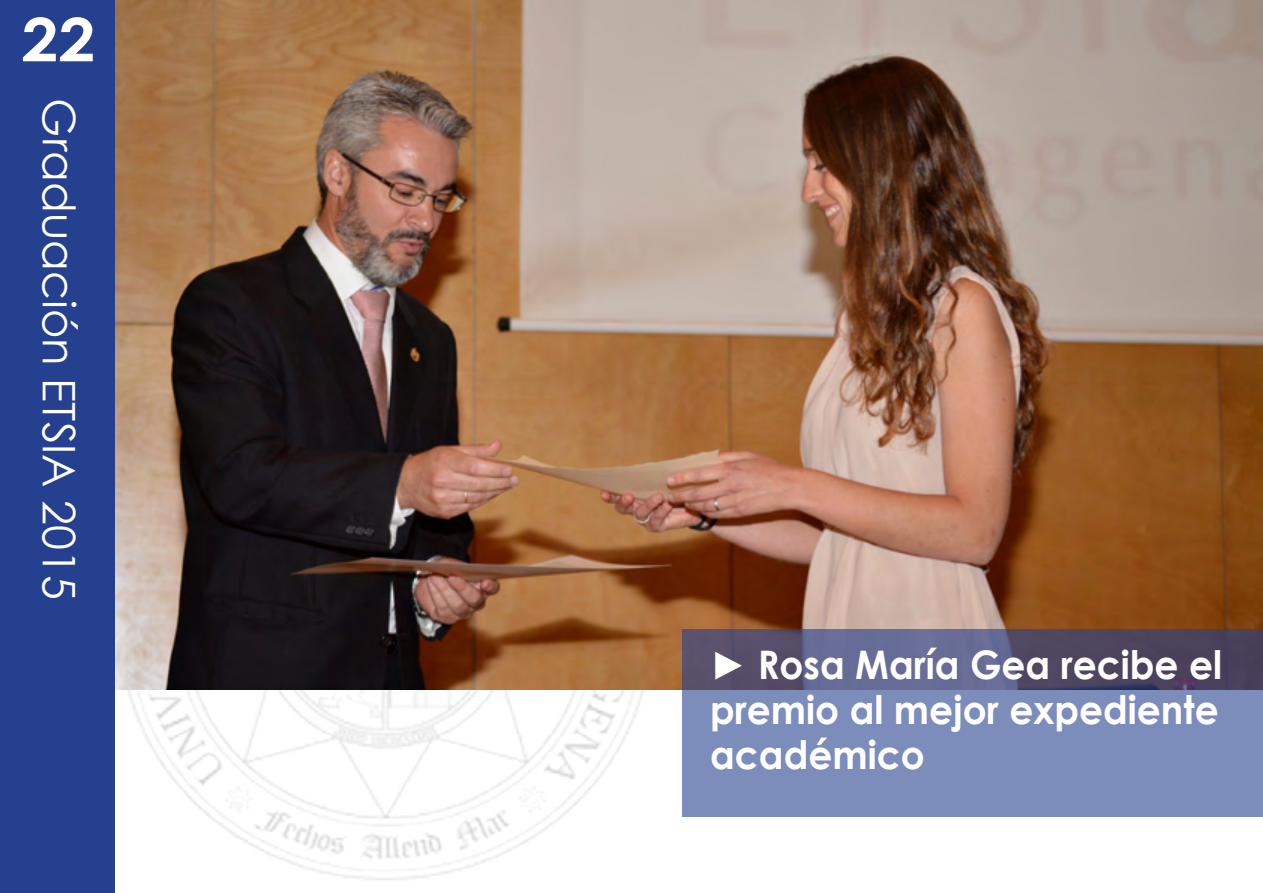
<style>
.page{position:relative;width:1263px;height:893px;background:#fff}
.page>*{position:absolute;margin:0;border:0;box-sizing:border-box;transform-origin:0 0}
.t1{font:700 60px "Century Gothic";color:#fff;scale:1.1 1}
.t2{font:45px "Century Gothic";color:#fff}
.t3{font:700 39.3px/45px "Century Gothic";color:#fff;text-align:justify;scale:.95 1}
</style>
<div class="page">
<img style="left:115px;top:689px;width:561px;height:191px">
<img style="left:115px;top:0;width:1148px;height:689px">
<div style="left:0;top:0;width:115px;height:893px;background:#25408f"></div>
<svg style="left:682px;top:629px;width:581px;height:187px;background:#7079a4"></svg>
<h1 class="t1" style="left:22px;top:-6px;width:69px">22</h1>
<p class="t2" style="left:90px;top:98px;width:503px;rotate:90deg">Graduación ETSIA 2015</p>
<p class="t3" style="left:710px;top:640px;width:540px">► Rosa María Gea recibe el premio al mejor expediente académico</p>
</div>
